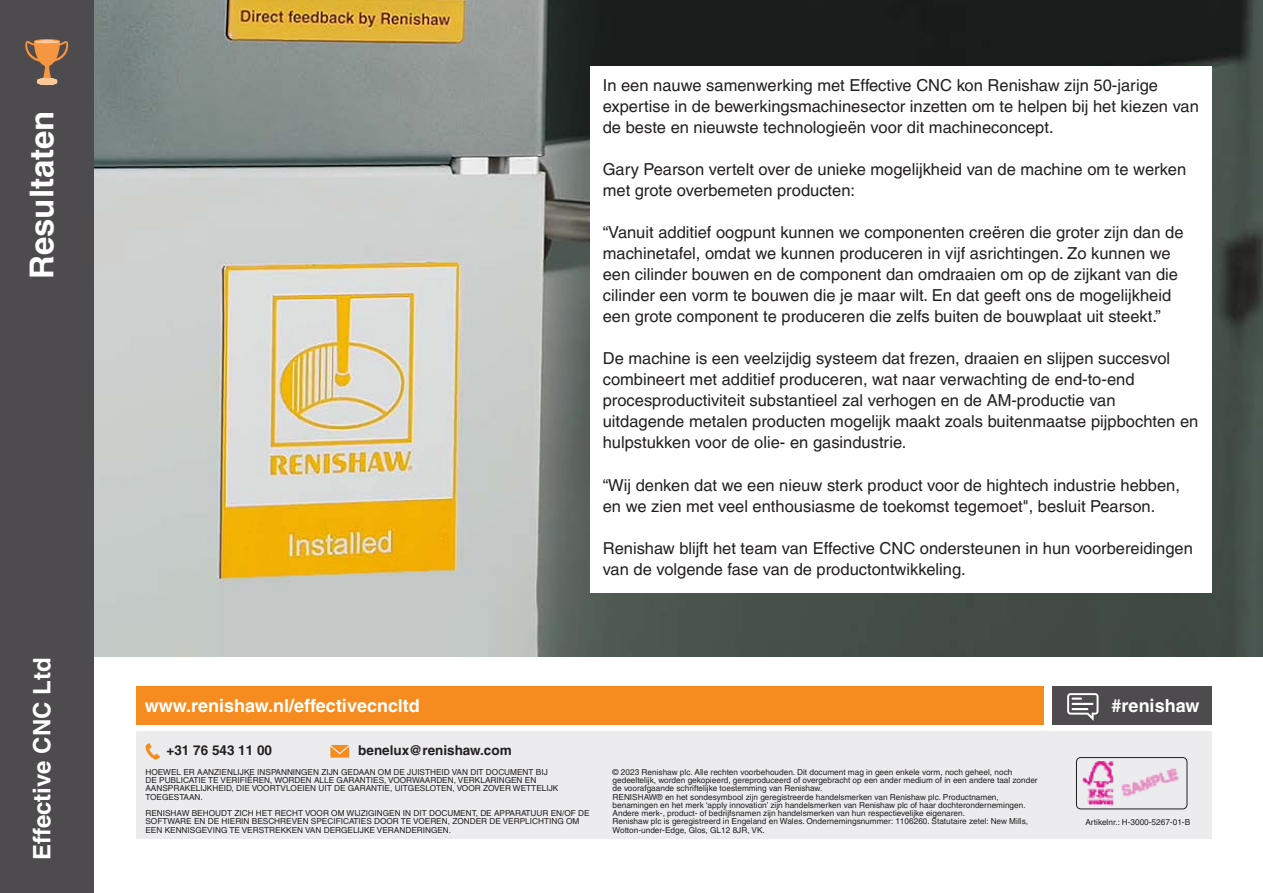
<style>
.page{position:relative;width:1263px;height:893px;background:#fff}
.page>*{position:absolute;margin:0;border:0;box-sizing:border-box;transform-origin:0 0}
.Section_Head_22pt_Bold_White{font:700 33px "Helvetica LT Pro";color:#fff}
.Subheading_16pt_Bold_White{font:700 24px "Helvetica LT Pro";color:#fff}
.back_page_URL_white___hashtag{font:700 18px "Helvetica LT Pro";color:#fff}
.Body_Text_11pt{font:16.5px/21px "Helvetica LT Pro";color:#231f20}
.back_page_contact_details{font:700 13.5px "Helvetica LT Pro";color:#231f20}
.Disclaimer{font:8.25px/8.2px "Helvetica LT Pro";color:#231f20}
.Part_No{font:8.25px "Helvetica LT Pro";color:#231f20}
</style>
<div class="page">
<img style="left:94px;top:0;width:1169px;height:656px">
<div style="left:590px;top:66px;width:621px;height:526px;background:#fff"></div>
<div style="left:136px;top:731px;width:1076px;height:107px;background:#ececee"></div>
<div style="left:1076px;top:757px;width:111px;height:52px;border:1px solid #231f20;border-radius:4px"></div>
<img style="left:1082px;top:761px;width:97px;height:45px">
<svg style="left:145px;top:743px;width:15px;height:17px"></svg>
<svg style="left:330px;top:745px;width:19px;height:13px"></svg>
<div style="left:1052px;top:687px;width:160px;height:38px;background:#4d4b4d"></div>
<svg style="left:1067px;top:693px;width:31px;height:28px"></svg>
<div style="left:136px;top:687px;width:908px;height:38px;background:#f68c1f"></div>
<div style="left:0;top:0;width:94px;height:893px;background:#4d4b4d"></div>
<svg style="left:25px;top:39px;width:43px;height:46px"></svg>
<hr style="left:35px;top:41px;width:24px;height:2px;background:#fcc897;border-radius:50%">
<p class="Section_Head_22pt_Bold_White" style="left:22px;top:279px;width:170px;rotate:-90deg">Resultaten</p>
<p class="Subheading_16pt_Bold_White" style="left:27px;top:860px;width:204px;rotate:-90deg">Effective CNC Ltd</p>
<p class="Body_Text_11pt" style="left:603px;top:74px;width:597px">In een nauwe samenwerking met Effective CNC kon Renishaw zijn 50-jarige expertise in de bewerkingsmachinesector inzetten om te helpen bij het kiezen van de beste en nieuwste technologieën voor dit machineconcept.</p>
<p class="Body_Text_11pt" style="left:603px;top:158px;width:585px">Gary Pearson vertelt over de unieke mogelijkheid van de machine om te werken met grote overbemeten producten:</p>
<p class="Body_Text_11pt" style="left:603px;top:222px;width:582px">“Vanuit additief oogpunt kunnen we componenten creëren die groter zijn dan de machinetafel, omdat we kunnen produceren in vijf asrichtingen. Zo kunnen we een cilinder bouwen en de component dan omdraaien om op de zijkant van die cilinder een vorm te bouwen die je maar wilt. En dat geeft ons de mogelijkheid een grote component te produceren die zelfs buiten de bouwplaat uit steekt.”</p>
<p class="Body_Text_11pt" style="left:603px;top:348px;width:597px">De machine is een veelzijdig systeem dat frezen, draaien en slijpen succesvol combineert met additief produceren, wat naar verwachting de end-to-end procesproductiviteit substantieel zal verhogen en de AM-productie van uitdagende metalen producten mogelijk maakt zoals buitenmaatse pijpbochten en hulpstukken voor de olie- en gasindustrie.</p>
<p class="Body_Text_11pt" style="left:603px;top:474px;width:579px">“Wij denken dat we een nieuw sterk product voor de hightech industrie hebben, en we zien met veel enthousiasme de toekomst tegemoet", besluit Pearson.</p>
<p class="Body_Text_11pt" style="left:603px;top:537px;width:592px">Renishaw blijft het team van Effective CNC ondersteunen in hun voorbereidingen van de volgende fase van de productontwikkeling.</p>
<p class="back_page_URL_white___hashtag" style="left:145px;top:695px;width:276px">www.renishaw.nl/effectivecncltd</p>
<p class="back_page_URL_white___hashtag" style="left:1112px;top:695px;width:89px">#renishaw</p>
<p class="back_page_contact_details" style="left:167px;top:742px;width:107px">+31 76 543 11 00</p>
<p class="back_page_contact_details" style="left:358px;top:742px;width:155px">benelux@renishaw.com</p>
<p class="Disclaimer" style="left:145px;top:768px;width:414px">HOEWEL ER AANZIENLIJKE INSPANNINGEN ZIJN GEDAAN OM DE JUISTHEID VAN DIT DOCUMENT BIJ DE PUBLICATIE TE VERIFIËREN, WORDEN ALLE GARANTIES, VOORWAARDEN, VERKLARINGEN EN AANSPRAKELIJKHEID, DIE VOORTVLOEIEN UIT DE GARANTIE, UITGESLOTEN, VOOR ZOVER WETTELIJK TOEGESTAAN.</p>
<p class="Disclaimer" style="left:145px;top:809px;width:446px">RENISHAW BEHOUDT ZICH HET RECHT VOOR OM WIJZIGINGEN IN DIT DOCUMENT, DE APPARATUUR EN/OF DE<br>SOFTWARE EN DE HIERIN BESCHREVEN SPECIFICATIES DOOR TE VOEREN, ZONDER DE VERPLICHTING OM<br>EEN KENNISGEVING TE VERSTREKKEN VAN DERGELIJKE VERANDERINGEN.</p>
<p class="Disclaimer" style="left:612px;top:768px;width:427px">© 2023 Renishaw plc. Alle rechten voorbehouden. Dit document mag in geen enkele vorm, noch geheel, noch gedeeltelijk, worden gekopieerd, gereproduceerd of overgebracht op een ander medium of in een andere taal zonder de voorafgaande schriftelijke toestemming van Renishaw.</p>
<p class="Disclaimer" style="left:612px;top:793px;width:415px">RENISHAW® en het sondesymbool zijn geregistreerde handelsmerken van Renishaw plc. Productnamen, benamingen en het merk ‘apply innovation’ zijn handelsmerken van Renishaw plc of haar dochterondernemingen.<br>Andere merk-, product- of bedrijfsnamen zijn handelsmerken van hun respectievelijke eigenaren.</p>
<p class="Disclaimer" style="left:612px;top:817px;width:417px">Renishaw plc is geregistreerd in Engeland en Wales. Ondernemingsnummer: 1106260. Statutaire zetel: New Mills,<br>Wotton-under-Edge, Glos, GL12 8JR, VK.</p>
<p class="Part_No" style="left:1085px;top:817px;width:106px">Artikelnr.: H-3000-5267-01-B</p>
</div>
